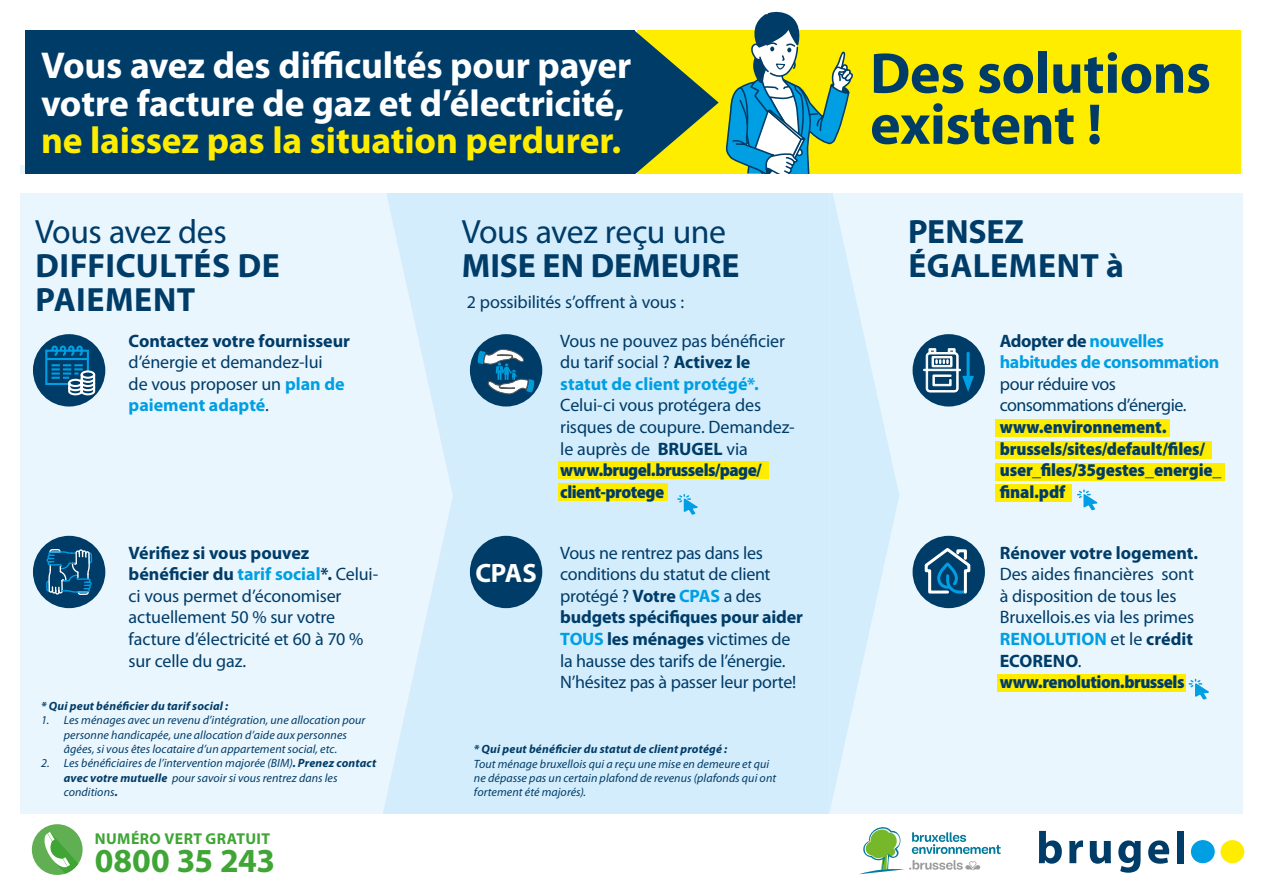
<style>
.page{position:relative;width:1263px;height:893px;background:#fff}
.page>*{position:absolute;margin:0;border:0;box-sizing:border-box;transform-origin:0 0}
.t1{font:700 57.9px/51px "Myriad Pro";letter-spacing:-.01em;color:#003c68}
.t2{font:700 37.5px/37.5px "Myriad Pro";letter-spacing:-.005em;color:#fff}
.t3{font:700 37.5px "Myriad Pro";letter-spacing:-.005em;color:#ffed00}
.t4{font:700 33.75px/33.8px "Myriad Pro";letter-spacing:.005em;color:#003c68}
.t5{font:33.75px "Myriad Pro";letter-spacing:-.015em;color:#003c68}
.t6{font:700 33.75px "Myriad Pro";letter-spacing:-.01em;color:#3fa535}
.t7{font:700 26.7px "Myriad Pro";color:#fff}
.t8{font:18px/21.6px "Myriad Pro";letter-spacing:-.01em;color:#003c68}
.t9{font:900 semi-condensed 18px/21.6px "Myriad Pro";letter-spacing:-.01em;color:#003c68}
.t10{font:700 18px "Myriad Pro";color:#003c68}
.t11{font:700 18px/21.6px "Myriad Pro";letter-spacing:-.02em;color:#009fe3}
.t12{font:18px/21.6px "Myriad Pro";letter-spacing:-.03em;color:#003c68}
.t13{font:700 15.75px "Myriad Pro";letter-spacing:.025em;color:#3fa535}
.t14{font:italic 12px/14.4px "Myriad Pro";letter-spacing:.005em;color:#003c68}
.t15{font:italic 700 12px "Myriad Pro";letter-spacing:.015em;color:#003c68}
.s1{font-weight:700;color:#009fe3}
.s2{font-weight:700}
.s3{font-weight:900;font-stretch:semi-condensed}
.s4{color:#003c68}
</style>
<div class="page">
<div style="left:808px;top:168px;width:435px;height:646px;background:#eaf6fe"></div>
<div style="left:376px;top:175px;width:453px;height:639px;background:#d4edfc"></div>
<div style="left:20px;top:166px;width:363px;height:648px;background:#eaf6fe"></div>
<div style="left:25px;top:30px;width:610px;height:145px;background:#003c68"></div>
<svg style="left:1039px;top:831px;width:23px;height:33px"></svg>
<svg style="left:1069px;top:840px;width:14px;height:23px"></svg>
<svg style="left:1090px;top:841px;width:21px;height:23px"></svg>
<svg style="left:1118px;top:840px;width:23px;height:33px"></svg>
<svg style="left:1148px;top:840px;width:21px;height:24px"></svg>
<div style="left:1177px;top:831px;width:6px;height:32px;background:#003c68"></div>
<div style="left:1191px;top:840px;width:24px;height:23px;background:#009fe3;border-radius:50%"></div>
<div style="left:1220px;top:840px;width:24px;height:23px;background:#ffed00;border-radius:50%"></div>
<div style="left:470px;top:536px;width:72px;height:72px;background:#003c68;border-radius:50%"></div>
<div style="left:637px;top:30px;width:603px;height:145px;background:#ffed00"></div>
<svg style="left:635px;top:31px;width:84px;height:143px"></svg>
<svg style="left:383px;top:192px;width:70px;height:618px"></svg>
<svg style="left:726px;top:11px;width:173px;height:801px"></svg>
<div style="left:33px;top:536px;width:72px;height:72px;background:#003c68;border-radius:50%"></div>
<svg style="left:46px;top:549px;width:46px;height:46px"></svg>
<div style="left:33px;top:334px;width:72px;height:72px;background:#003c68;border-radius:50%"></div>
<svg style="left:44px;top:344px;width:52px;height:52px"></svg>
<div style="left:470px;top:334px;width:72px;height:72px;background:#003c68;border-radius:50%"></div>
<svg style="left:477px;top:349px;width:57px;height:45px"></svg>
<div style="left:912px;top:334px;width:73px;height:72px;background:#003c68;border-radius:50%"></div>
<div style="left:923px;top:369px;width:37px;height:2px;border:1px solid #fff"></div>
<svg style="left:926px;top:349px;width:48px;height:43px"></svg>
<div style="left:912px;top:536px;width:73px;height:72px;background:#003c68;border-radius:50%"></div>
<svg style="left:923px;top:546px;width:48px;height:48px"></svg>
<div style="left:17px;top:174px;width:1246px;height:18px;background:#fff"></div>
<div style="left:558px;top:461px;width:210px;height:17px;background:#ffed00"></div>
<div style="left:558px;top:483px;width:110px;height:17px;background:#ffed00"></div>
<div style="left:995px;top:420px;width:175px;height:17px;background:#ffed00"></div>
<div style="left:995px;top:441px;width:217px;height:18px;background:#ffed00"></div>
<div style="left:995px;top:463px;width:230px;height:17px;background:#ffed00"></div>
<div style="left:995px;top:484px;width:77px;height:17px;background:#ffed00"></div>
<svg style="left:678px;top:494px;width:20px;height:21px"></svg>
<svg style="left:1077px;top:489px;width:21px;height:22px"></svg>
<div style="left:997px;top:674px;width:188px;height:17px;background:#ffed00"></div>
<svg style="left:1189px;top:679px;width:20px;height:21px"></svg>
<svg style="left:32px;top:824px;width:51px;height:51px"></svg>
<svg style="left:860px;top:827px;width:141px;height:47px"></svg>
<h2 class="t2" style="left:41px;top:47px;width:592px">Vous avez des difficultés pour payer votre facture de gaz et d’électricité,</h2>
<h2 class="t3" style="left:41px;top:119px;width:582px">ne laissez pas la situation perdurer.</h2>
<h3 class="t5" style="left:35px;top:213px;width:193px">Vous avez des</h3>
<h3 class="t4" style="left:35px;top:249px;width:246px">DIFFICULTÉS DE<br>PAIEMENT</h3>
<p class="t10" style="left:129px;top:330px;width:223px">Contactez votre fournisseur</p>
<p class="t8" style="left:129px;top:352px;width:217px">d’énergie et demandez-lui de vous proposer un <span class="s1">plan de paiement adapté</span>.</p>
<p class="t8" style="left:129px;top:542px;width:251px"><span class="s2">Vérifiez si vous pouvez bénéficier du</span> <span class="s1">tarif social</span><span class="s2">*.</span> Celui&shy;ci vous permet d’économiser actuellement 50 % sur votre facture d’électricité et 60 à 70 % sur celle du gaz.</p>
<p class="t15" style="left:41px;top:699px;width:189px">* Qui peut bénéficier du tarif social :</p>
<p class="t14" style="left:41px;top:713px;width:326px;text-align:center">1. Les ménages avec un revenu d’intégration, une allocation pour personne handicapée, une allocation d’aide aux personnes<br>âgées, si vous êtes locataire d’un appartement social, etc.</p>
<p class="t14" style="left:64px;top:756px;width:314px;text-indent:-23px">2. Les bénéficiaires de l’intervention majorée (BIM)<span class="s2">. Prenez contact avec votre mutuelle</span> pour savoir si vous rentrez dans les conditions<span class="s2">.</span></p>
<p class="t13" style="left:95px;top:829px;width:177px">NUMÉRO VERT GRATUIT</p>
<h3 class="t6" style="left:95px;top:842px;width:182px">0800 35 243</h3>
<h3 class="t5" style="left:462px;top:213px;width:266px">Vous avez reçu une</h3>
<h3 class="t4" style="left:462px;top:249px;width:279px">MISE EN DEMEURE</h3>
<p class="t8" style="left:467px;top:291px;width:219px">2 possibilités s’offrent à vous :</p>
<h3 class="t7" style="left:475px;top:558px;width:63px">CPAS</h3>
<p class="t8" style="left:560px;top:330px;width:226px">Vous ne pouvez pas bénéficier du tarif social ? <span class="s2">Activez le </span><span class="s1">statut de client protégé*.</span></p>
<p class="t8" style="left:560px;top:395px;width:236px">Celui-ci vous protégera des risques de coupure. Demandez&shy;le auprès de <span class="s2">BRUGEL</span> via <span class="s3">www.brugel.brussels/page/ client-protege</span></p>
<p class="t8" style="left:560px;top:542px;width:244px">Vous ne rentrez pas dans les conditions du statut de client protégé ? <span class="s2">Votre</span> <span class="s1">CPAS</span> a des <span class="s2">budgets spécifiques pour aider<br></span><span class="s1">TOUS</span> <span class="s2">les ménages</span> victimes de la hausse des tarifs de l’énergie.<br>N’hésitez pas à passer leur porte!</p>
<p class="t15" style="left:474px;top:742px;width:255px">* Qui peut bénéficier du statut de client protégé :</p>
<p class="t14" style="left:474px;top:757px;width:304px">Tout ménage bruxellois qui a reçu une mise en demeure et qui ne dépasse pas un certain plafond de revenus (plafonds qui ont fortement été majorés).</p>
<h1 class="t1" style="left:870px;top:49px;width:342px">Des solutions existent !</h1>
<h3 class="t4" style="left:908px;top:215px;width:217px">PENSEZ<br>ÉGALEMENT à</h3>
<p class="t11" style="left:1000px;top:330px;width:221px"><span class="s4">Adopter de</span> nouvelles habitudes de consommation</p>
<p class="t12" style="left:1000px;top:373px;width:188px">pour réduire vos consommations d’énergie.</p>
<p class="t9" style="left:1000px;top:416px;width:223px">www.environnement. brussels/sites/default/files/ user_files/35gestes_energie_ final.pdf</p>
<p class="t10" style="left:1000px;top:542px;width:200px">Rénover votre logement.</p>
<p class="t8" style="left:1000px;top:564px;width:196px">Des aides financières sont à disposition de tous les<br>Bruxellois.es via les primes<br><span class="s1">RENOLUTION</span> et le <span class="s2">crédit<br>ECORENO</span>. <span class="s3">www.renolution.brussels</span></p>
</div>
